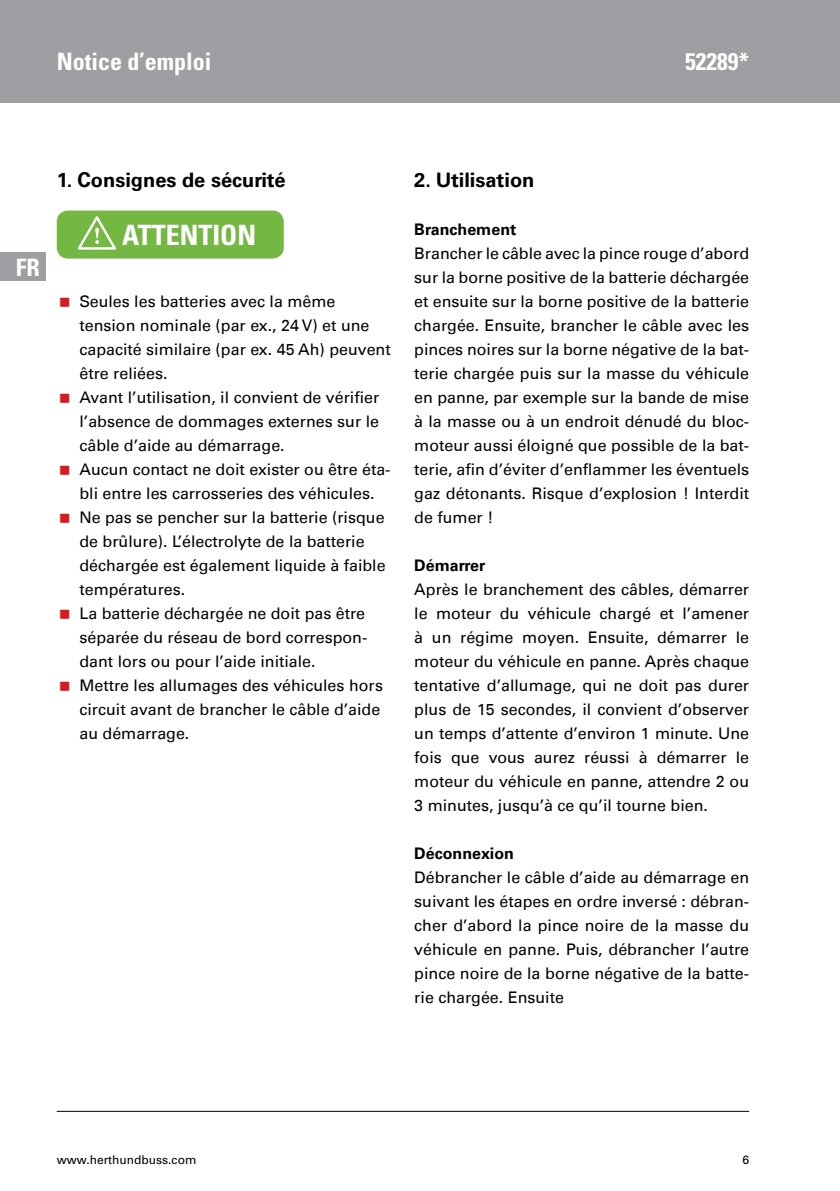
<style>
.page{position:relative;width:840px;height:1191px;background:#fff}
.page>*{position:absolute;margin:0;border:0;box-sizing:border-box;transform-origin:0 0}
.t1{font:700 condensed 28px "Univers";color:#fff}
.t2{font:700 condensed 24px "Univers";color:#fff}
.t3{font:700 20px "Univers Com 65";color:#000}
.t4{font:16px/24px "Univers Com 55 Roman";color:#000;text-align:justify}
.t5{font:700 16px "Univers Com 65";color:#000}
.t6{font:12px "Univers";color:#000}
</style>
<div class="page">
<div style="left:0;top:0;width:839px;height:102px;background:#9d9fa2"></div>
<hr style="left:57px;top:1111px;width:691px;height:1px;background:#000">
<div style="left:0;top:252px;width:45px;height:29px;background:#9d9fa2"></div>
<div style="left:57px;top:210px;width:226px;height:48px;background:#74b743;border-radius:11px"></div>
<svg style="left:78px;top:216px;width:38px;height:34px"></svg>
<h2 class="t2" style="left:57px;top:47px;width:156px">Notice d’emploi</h2>
<h2 class="t2" style="left:684px;top:47px;width:65px">52289*</h2>
<h2 class="t2" style="left:16px;top:252px;width:25px">FR</h2>
<p class="t3" style="left:57px;top:168px;width:230px">1. Consignes de sécurité</p>
<h1 class="t1" style="left:122px;top:218px;width:16px">attent</h1>
<h1 class="t1" style="left:212px;top:218px;width:40px">ion</h1>
<p class="t4" style="left:79px;top:289px;width:312px;text-align:left">Seules les batteries avec la même tension nominale (par ex., 24 V) et une capacité similaire (par ex. 45 Ah) peuvent être reliées.<br>Avant l’utilisation, il convient de vérifier l’absence de dommages externes sur le câble d’aide au démarrage.<br>Aucun contact ne doit exister ou être éta&shy;bli entre les carrosseries des véhicules.<br>Ne pas se pencher sur la batterie (risque de brûlure). L’électrolyte de la batterie déchargée est également liquide à faible températures.<br>La batterie déchargée ne doit pas être séparée du réseau de bord correspon&shy;dant lors ou pour l’aide initiale.<br>Mettre les allumages des véhicules hors circuit avant de brancher le câble d’aide au démarrage.</p>
<p class="t3" style="left:414px;top:168px;width:122px">2. Utilisation</p>
<p class="t5" style="left:414px;top:219px;width:103px">Branchement</p>
<p class="t4" style="left:414px;top:241px;width:336px">Brancher le câble avec la pince rouge d’abord sur la borne positive de la batterie déchargée et ensuite sur la borne positive de la batterie chargée. Ensuite, brancher le câble avec les pinces noires sur la borne négative de la bat&shy;terie chargée puis sur la masse du véhicule en panne, par exemple sur la bande de mise à la masse ou à un endroit dénudé du bloc&shy;moteur aussi éloigné que possible de la bat&shy;terie, afin d’éviter d’enflammer les éventuels gaz détonants. Risque d’explosion ! Interdit de fumer !</p>
<p class="t5" style="left:414px;top:555px;width:72px">Démarrer</p>
<p class="t4" style="left:414px;top:577px;width:336px">Après le branchement des câbles, démarrer le moteur du véhicule chargé et l’amener à un régime moyen. Ensuite, démarrer le moteur du véhicule en panne. Après chaque tentative d’allumage, qui ne doit pas durer plus de 15 secondes, il convient d’observer un temps d’attente d’environ 1 minute. Une fois que vous aurez réussi à démarrer le moteur du véhicule en panne, attendre 2 ou 3 minutes, jusqu’à ce qu’il tourne bien.</p>
<p class="t5" style="left:414px;top:843px;width:101px">Déconnexion</p>
<p class="t4" style="left:414px;top:865px;width:336px">Débrancher le câble d’aide au démarrage en suivant les étapes en ordre inversé : débran&shy;cher d’abord la pince noire de la masse du véhicule en panne. Puis, débrancher l’autre pince noire de la borne négative de la batte&shy;rie chargée. Ensuite</p>
<p class="t6" style="left:57px;top:1152px;width:141px">www.herthundbuss.com</p>
<p class="t6" style="left:742px;top:1152px;width:8px">6</p>
</div>
